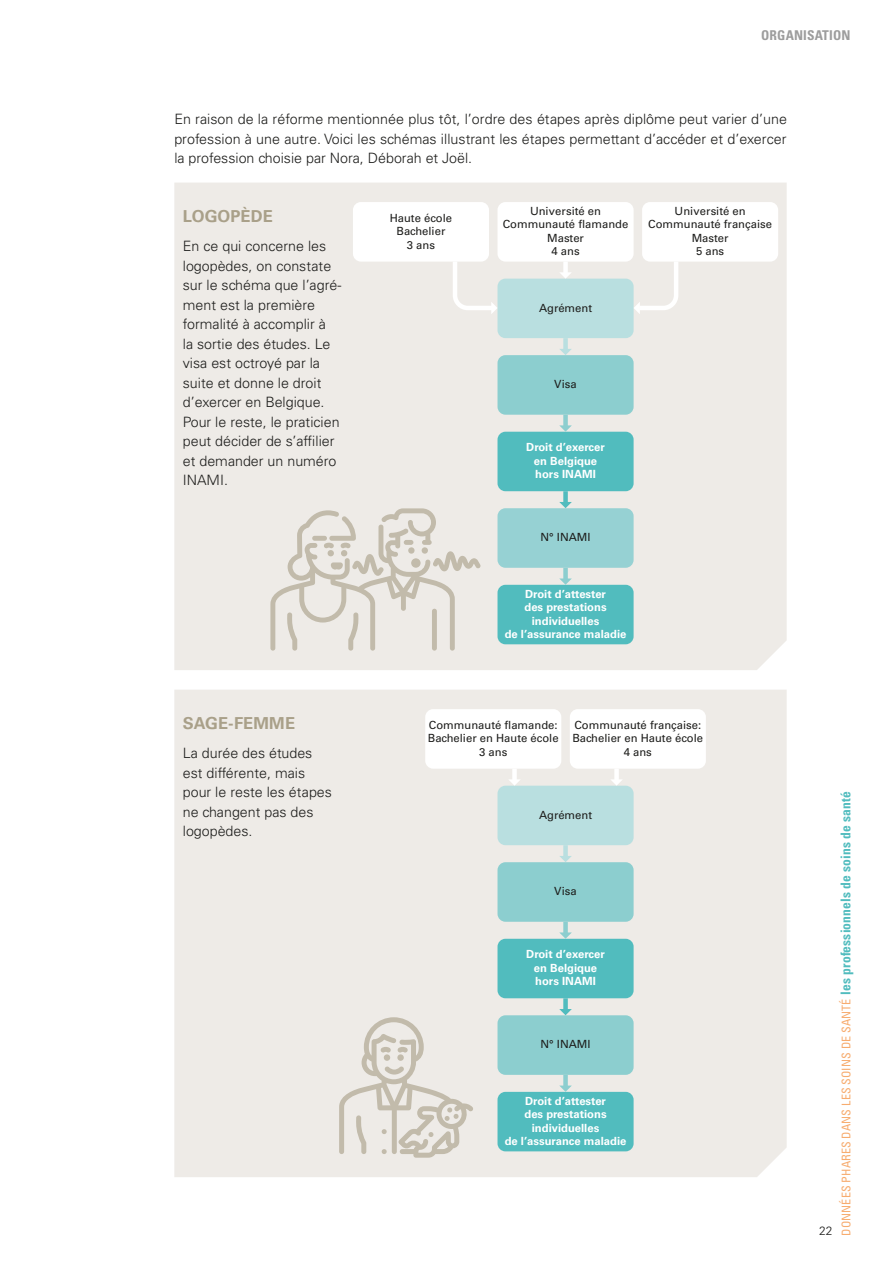
<style>
.page{position:relative;width:893px;height:1263px;background:#fff}
.page>*{position:absolute;margin:0;border:0;box-sizing:border-box;transform-origin:0 0}
.Heading_4{font:700 16.5px "Univers LT Std";color:#a9a089}
.t1{font:300 14.25px/19.5px "Univers LT Std";color:#1d1d1b}
.t2{font:700 condensed 13.5px "Univers LT Std";color:#9d9d9d}
.t3{font:condensed 12px "Univers LT Std";letter-spacing:.01em;color:#f7ac6f}
.t4{font:300 12px "Univers LT Std";color:#1d1d1b}
.t5{font:11.25px/13.5px "Univers LT Std";color:#1d1d1b;text-align:center}
.t6{font:700 11.25px/13.5px "Univers LT Std";color:#fff;text-align:center}
.s1{font-weight:700;font-size:13.5px;color:#51bcbe}
</style>
<div class="page">
<div style="left:174px;top:690px;width:613px;height:487px;background:#eeebe7"></div>
<div style="left:174px;top:183px;width:613px;height:487px;background:#eeebe7"></div>
<div style="left:353px;top:202px;width:136px;height:60px;background:#fff;border-radius:8px"></div>
<div style="left:642px;top:202px;width:136px;height:60px;background:#fff;border-radius:8px"></div>
<div style="left:497px;top:202px;width:137px;height:60px;background:#fff;border-radius:8px"></div>
<div style="left:497px;top:279px;width:137px;height:59px;background:#b9dfe0;border-radius:8px"></div>
<div style="left:497px;top:355px;width:137px;height:60px;background:#8ccecf;border-radius:8px"></div>
<div style="left:497px;top:508px;width:137px;height:60px;background:#96d1d3;border-radius:8px"></div>
<div style="left:497px;top:432px;width:137px;height:59px;background:#51bcbe;border-radius:8px"></div>
<div style="left:497px;top:585px;width:137px;height:59px;background:#51bcbe;border-radius:8px"></div>
<div style="left:563px;top:262px;width:5px;height:11px;background:#fff"></div>
<svg style="left:559px;top:272px;width:13px;height:7px"></svg>
<div style="left:563px;top:338px;width:5px;height:12px;background:#b9dfe0"></div>
<svg style="left:559px;top:349px;width:13px;height:6px"></svg>
<div style="left:563px;top:415px;width:5px;height:11px;background:#8ccecf"></div>
<svg style="left:559px;top:425px;width:13px;height:7px"></svg>
<div style="left:563px;top:491px;width:5px;height:12px;background:#51bcbe"></div>
<svg style="left:559px;top:502px;width:13px;height:6px"></svg>
<div style="left:563px;top:568px;width:5px;height:11px;background:#8ccecf"></div>
<svg style="left:559px;top:578px;width:13px;height:7px"></svg>
<svg style="left:634px;top:257px;width:47px;height:57px"></svg>
<svg style="left:450px;top:257px;width:47px;height:57px"></svg>
<div style="left:425px;top:709px;width:136px;height:60px;background:#fff;border-radius:8px"></div>
<div style="left:570px;top:709px;width:136px;height:60px;background:#fff;border-radius:8px"></div>
<div style="left:497px;top:786px;width:137px;height:59px;background:#b9dfe0;border-radius:8px"></div>
<div style="left:497px;top:862px;width:137px;height:60px;background:#8ccecf;border-radius:8px"></div>
<div style="left:497px;top:1015px;width:137px;height:60px;background:#8ccecf;border-radius:8px"></div>
<div style="left:497px;top:939px;width:137px;height:59px;background:#51bcbe;border-radius:8px"></div>
<div style="left:497px;top:1092px;width:137px;height:59px;background:#51bcbe;border-radius:8px"></div>
<div style="left:563px;top:845px;width:5px;height:12px;background:#b9dfe0"></div>
<svg style="left:559px;top:856px;width:13px;height:6px"></svg>
<div style="left:512px;top:769px;width:5px;height:11px;background:#fff"></div>
<svg style="left:508px;top:779px;width:13px;height:7px"></svg>
<div style="left:614px;top:769px;width:5px;height:11px;background:#fff"></div>
<svg style="left:610px;top:779px;width:13px;height:7px"></svg>
<div style="left:563px;top:922px;width:5px;height:11px;background:#8ccecf"></div>
<svg style="left:559px;top:932px;width:13px;height:7px"></svg>
<div style="left:563px;top:998px;width:5px;height:12px;background:#51bcbe"></div>
<svg style="left:559px;top:1009px;width:13px;height:6px"></svg>
<div style="left:563px;top:1075px;width:5px;height:11px;background:#8ccecf"></div>
<svg style="left:559px;top:1085px;width:13px;height:7px"></svg>
<svg style="left:339px;top:1017px;width:134px;height:141px;background:#e2ded7"></svg>
<svg style="left:270px;top:508px;width:211px;height:143px;background:#e3dfd9"></svg>
<p class="t2" style="left:761px;top:26px;width:17px">ORGANISATION</p>
<p class="t1" style="left:174px;top:109px;width:614px;text-align:justify">En raison de la réforme mentionnée plus tôt, l’ordre des étapes après diplôme peut varier d’une profession à une autre. Voici les schémas illustrant les étapes permettant d’accéder et d’exercer la profession choisie par Nora, Déborah et Joël.</p>
<p class="Heading_4" style="left:183px;top:206px;width:91px">LOGOPÈDE</p>
<p class="t1" style="left:183px;top:237px;width:160px">En ce qui concerne les logopèdes, on constate sur le schéma que l’agré&shy;ment est la première formalité à accomplir à<br>la sortie des études. Le visa est octroyé par la suite et donne le droit d’exercer en Belgique.<br>Pour le reste, le praticien peut décider de s’affilier et demander un numéro<br>INAMI.</p>
<p class="Heading_4" style="left:183px;top:713px;width:114px">SAGE-FEMME</p>
<p class="t1" style="left:183px;top:744px;width:151px">La durée des études est différente, mais pour le reste les étapes ne changent pas des logopèdes.</p>
<p class="t5" style="left:390px;top:211px;width:64px">Haute école<br>Bachelier<br>3 ans</p>
<p class="t5" style="left:648px;top:204px;width:125px">Université en<br>Communauté française<br>Master<br>5 ans</p>
<p class="t5" style="left:503px;top:204px;width:127px">Université en<br>Communauté flamande<br>Master<br>4 ans</p>
<p class="t5" style="left:539px;top:301px;width:55px">Agrément</p>
<p class="t5" style="left:554px;top:377px;width:24px">Visa</p>
<p class="t6" style="left:526px;top:441px;width:80px">Droit d’exercer en Belgique hors INAMI</p>
<p class="t5" style="left:540px;top:531px;width:52px">N° INAMI</p>
<p class="t6" style="left:505px;top:587px;width:123px">Droit d’attester<br>des prestations individuelles<br>de l’assurance maladie</p>
<p class="t5" style="left:428px;top:718px;width:132px">Communauté flamande:<br>Bachelier en Haute école<br>3 ans</p>
<p class="t5" style="left:572px;top:718px;width:132px">Communauté française:<br>Bachelier en Haute école<br>4 ans</p>
<p class="t5" style="left:539px;top:808px;width:55px">Agrément</p>
<p class="t5" style="left:554px;top:884px;width:24px">Visa</p>
<p class="t6" style="left:526px;top:948px;width:80px">Droit d’exercer en Belgique hors INAMI</p>
<p class="t5" style="left:540px;top:1038px;width:52px">N° INAMI</p>
<p class="t6" style="left:505px;top:1094px;width:123px">Droit d’attester<br>des prestations individuelles<br>de l’assurance maladie</p>
<p class="t3" style="left:839px;top:1236px;width:446px;rotate:-90deg">DONNÉES PHARES DANS LES SOINS DE SANTÉ <span class="s1">LES PROFESSIONNELS DE SOINS DE SANTÉ</span></p>
<p class="t4" style="left:819px;top:1223px;width:15px">22</p>
</div>
